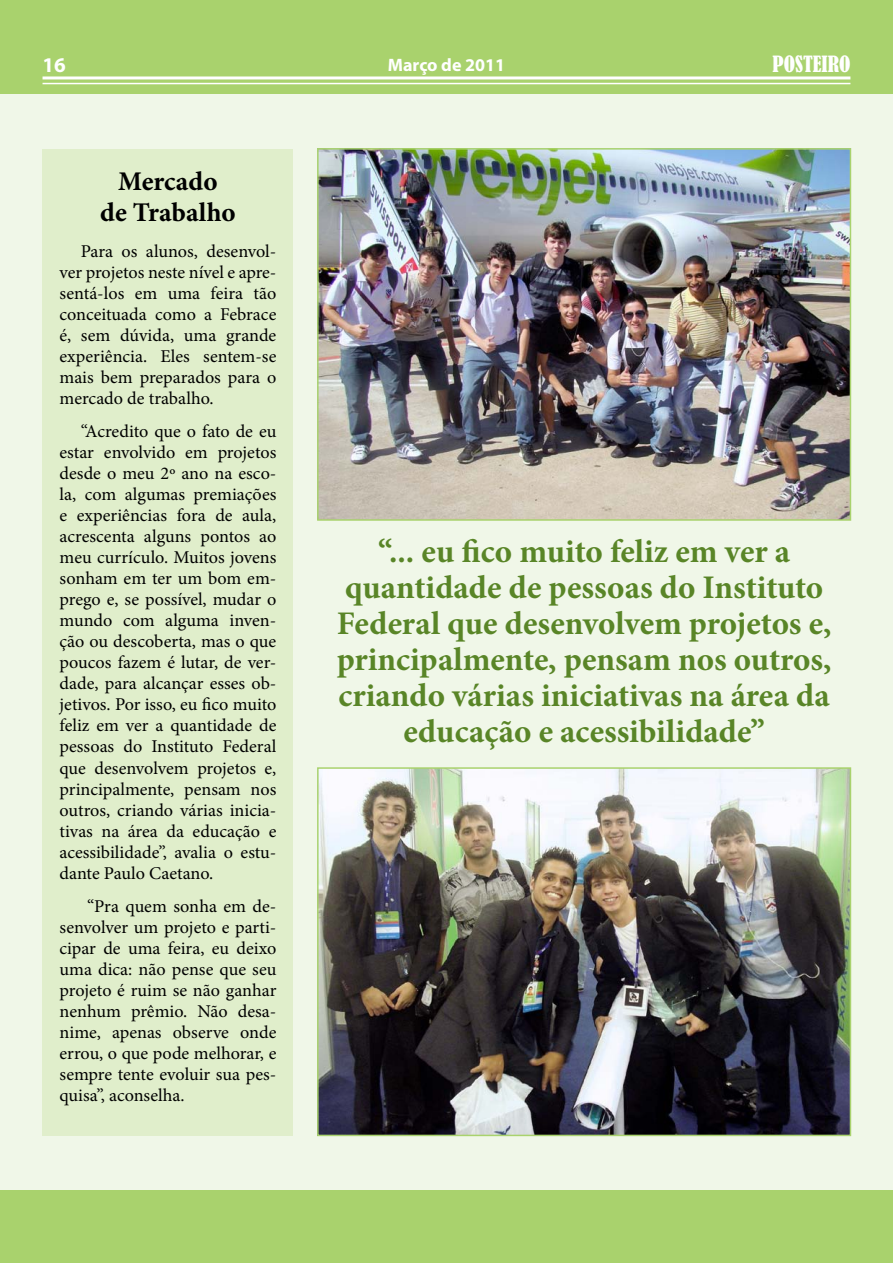
<style>
.page{position:relative;width:893px;height:1263px;background:#f0f7e8}
.page>*{position:absolute;margin:0;border:0;box-sizing:border-box;transform-origin:0 0}
.t1{font:700 33px/36px "Minion Pro";color:#598527;text-align:center}
.t2{font:700 27px/31.5px "Minion Pro";letter-spacing:.005em;color:#000;text-align:center}
.t3{font:condensed 21px "Bernard";color:#fff}
.t4{font:700 21px "Myriad Pro";color:#fff}
.t5{font:18px/21px "Minion Pro";color:#000;text-align:justify}
.t6{font:700 18px "Myriad Pro";color:#fff}
</style>
<div class="page">
<div style="left:0;top:0;width:893px;height:94px;background:#a9d26d"></div>
<div style="left:0;top:1191px;width:893px;height:72px;background:#a9d26d"></div>
<hr style="left:43px;top:76px;width:807px;height:3px;background:#fff">
<hr style="left:43px;top:83px;width:807px;height:1px;background:#fff">
<div style="left:43px;top:149px;width:250px;height:986px;background:#e0eecb"></div>
<img style="left:320px;top:770px;width:528px;height:363px">
<div style="left:317px;top:767px;width:534px;height:369px;border:2px solid #a9d26d"></div>
<img style="left:320px;top:151px;width:528px;height:367px">
<div style="left:317px;top:148px;width:534px;height:373px;border:2px solid #a9d26d"></div>
<p class="t4" style="left:43px;top:51px;width:25px">16</p>
<p class="t6" style="left:388px;top:53px;width:119px">Março de 2011</p>
<p class="t3" style="left:772px;top:52px;width:80px">POSTEIRO</p>
<h2 class="t2" style="left:100px;top:165px;width:137px">Mercado<br>de Trabalho</h2>
<p class="t5" style="left:60px;top:240px;width:218px;text-indent:21px">Para os alunos, desenvol&shy;ver projetos neste nível e apre&shy;sentá-los em uma feira tão conceituada como a Febrace é, sem dúvida, uma grande experiência. Eles sentem-se mais bem preparados para o mercado de trabalho.</p>
<p class="t5" style="left:60px;top:421px;width:218px;text-indent:21px">“Acredito que o fato de eu estar envolvido em projetos desde o meu 2º ano na esco&shy;la, com algumas premiações e experiências fora de aula, acrescenta alguns pontos ao meu currículo. Muitos jovens sonham em ter um bom em&shy;prego e, se possível, mudar o mundo com alguma inven&shy;ção ou descoberta, mas o que poucos fazem é lutar, de ver&shy;dade, para alcançar esses ob&shy;jetivos. Por isso, eu fico muito feliz em ver a quantidade de pessoas do Instituto Federal que desenvolvem projetos e, principalmente, pensam nos outros, criando várias inicia&shy;tivas na área da educação e acessibilidade”, avalia o estu&shy;dante Paulo Caetano.</p>
<p class="t5" style="left:60px;top:896px;width:218px;text-indent:28px">“Pra quem sonha em de&shy;senvolver um projeto e parti&shy;cipar de uma feira, eu deixo uma dica: não pense que seu projeto é ruim se não ganhar nenhum prêmio. Não desa&shy;nime, apenas observe onde errou, o que pode melhorar, e sempre tente evoluir sua pes&shy;quisa”, aconselha.</p>
<h1 class="t1" style="left:337px;top:533px;width:496px">“... eu fico muito feliz em ver a quantidade de pessoas do Instituto Federal que desenvolvem projetos e, principalmente, pensam nos outros, criando várias iniciativas na área da educação e acessibilidade”</h1>
</div>
